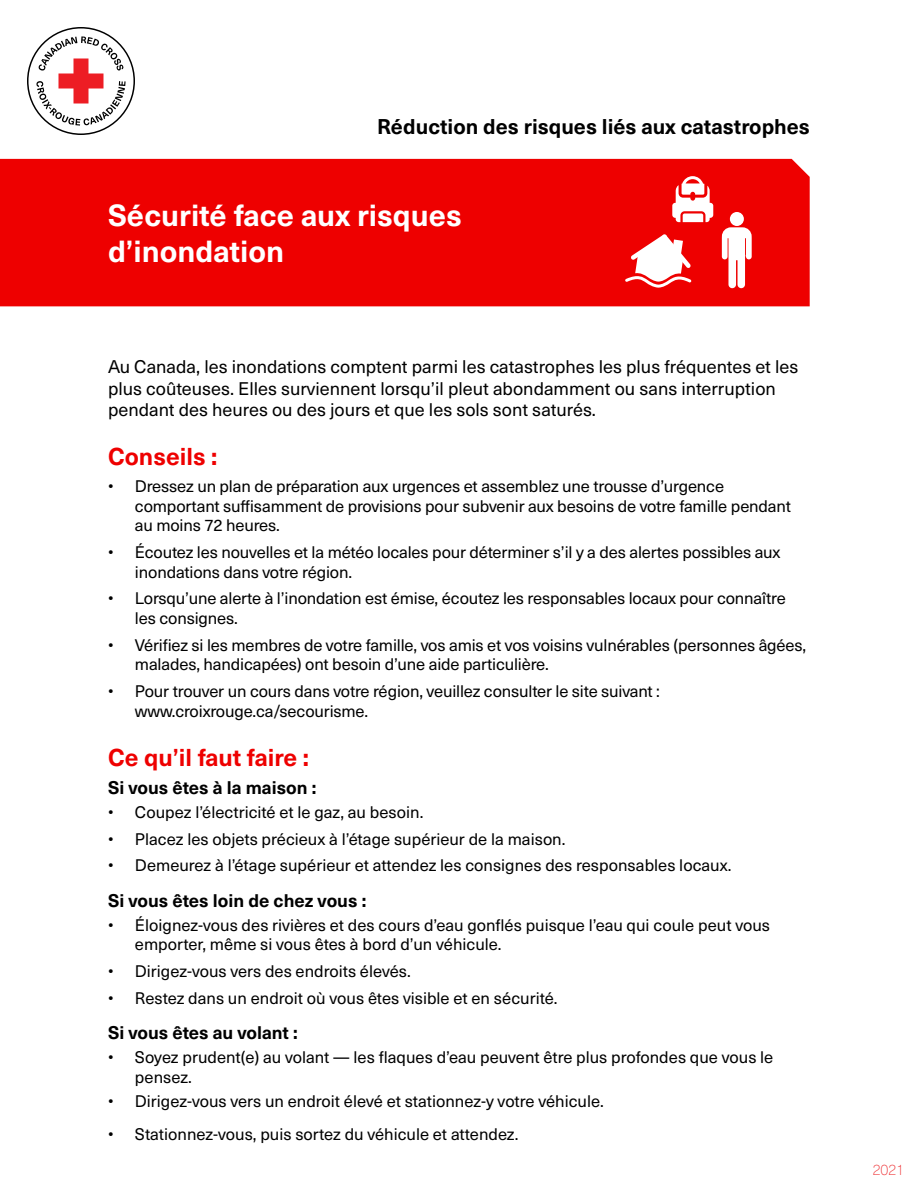
<style>
.page{position:relative;width:918px;height:1188px;background:#fff}
.page>*{position:absolute;margin:0;border:0;box-sizing:border-box;transform-origin:0 0}
.t1{font:700 30px/36px "Neue Haas Unica W1 G";color:#fff}
.t2{font:700 24px "Neue Haas Unica W1 G";color:#e00}
.t3{font:700 21px "Neue Haas Unica W1 G";color:#000}
.t4{font:18px/21.6px "Neue Haas Unica W1 G";color:#000}
.t5{font:700 18px "Neue Haas Unica W1 G";color:#000}
.t6{font:16.5px/19.8px "Neue Haas Unica W1 G";letter-spacing:-.005em;color:#000}
.t7{font:100 15px "Neue Haas Unica W1 G";color:#ed2124}
</style>
<div class="page">
<svg style="left:27px;top:27px;width:108px;height:108px"></svg>
<div style="left:0;top:159px;width:810px;height:147px;background:#e00"></div>
<div style="left:730px;top:212px;width:14px;height:14px;background:#fff;border-radius:50%"></div>
<svg style="left:722px;top:227px;width:30px;height:61px"></svg>
<svg style="left:625px;top:234px;width:66px;height:54px"></svg>
<svg style="left:672px;top:176px;width:41px;height:46px"></svg>
<p class="t3" style="left:377px;top:110px;width:434px">Réduction des risques liés aux catastrophes</p>
<h1 class="t1" style="left:108px;top:195px;width:355px">Sécurité face aux risques d’inondation</h1>
<p class="t4" style="left:108px;top:355px;width:692px">Au Canada, les inondations comptent parmi les catastrophes les plus fréquentes et les plus coûteuses. Elles surviennent lorsqu’il pleut abondamment ou sans interruption pendant des heures ou des jours et que les sols sont saturés.</p>
<h2 class="t2" style="left:108px;top:439px;width:111px">Conseils :</h2>
<p class="t6" style="left:135px;top:475px;width:657px;text-indent:-27px">• Dressez un plan de préparation aux urgences et assemblez une trousse d’urgence comportant suffisamment de provisions pour subvenir aux besoins de votre famille pendant au moins 72 heures.</p>
<p class="t6" style="left:135px;top:541px;width:647px;text-indent:-27px">• Écoutez les nouvelles et la météo locales pour déterminer s’il y a des alertes possibles aux inondations dans votre région.</p>
<p class="t6" style="left:135px;top:588px;width:652px;text-indent:-27px">• Lorsqu’une alerte à l’inondation est émise, écoutez les responsables locaux pour connaître les consignes.</p>
<p class="t6" style="left:135px;top:634px;width:673px;text-indent:-27px">• Vérifiez si les membres de votre famille, vos amis et vos voisins vulnérables (personnes âgées, malades, handicapées) ont besoin d’une aide particulière.</p>
<p class="t6" style="left:135px;top:680px;width:527px;text-indent:-27px">• Pour trouver un cours dans votre région, veuillez consulter le site suivant : www.croixrouge.ca/secourisme.</p>
<h2 class="t2" style="left:108px;top:739px;width:203px">Ce qu’il faut faire :</h2>
<p class="t5" style="left:108px;top:774px;width:210px">Si vous êtes à la maison :</p>
<p class="t6" style="left:108px;top:802px;width:317px">• Coupez l’électricité et le gaz, au besoin.</p>
<p class="t6" style="left:108px;top:828px;width:459px">• Placez les objets précieux à l’étage supérieur de la maison.</p>
<p class="t6" style="left:108px;top:855px;width:625px">• Demeurez à l’étage supérieur et attendez les consignes des responsables locaux.</p>
<p class="t5" style="left:108px;top:886px;width:260px">Si vous êtes loin de chez vous :</p>
<p class="t6" style="left:135px;top:914px;width:637px;text-indent:-27px">• Éloignez-vous des rivières et des cours d’eau gonflés puisque l’eau qui coule peut vous emporter, même si vous êtes à bord d’un véhicule.</p>
<p class="t6" style="left:108px;top:960px;width:304px">• Dirigez-vous vers des endroits élevés.</p>
<p class="t6" style="left:108px;top:987px;width:451px">• Restez dans un endroit où vous êtes visible et en sécurité.</p>
<p class="t5" style="left:108px;top:1019px;width:191px">Si vous êtes au volant :</p>
<p class="t6" style="left:135px;top:1046px;width:640px;text-indent:-27px">• Soyez prudent(e) au volant — les flaques d’eau peuvent être plus profondes que vous le pensez.</p>
<p class="t6" style="left:108px;top:1090px;width:497px">• Dirigez-vous vers un endroit élevé et stationnez-y votre véhicule.</p>
<p class="t6" style="left:108px;top:1123px;width:412px">• Stationnez-vous, puis sortez du véhicule et attendez.</p>
<p class="t7" style="left:873px;top:1159px;width:33px">2021</p>
</div>
